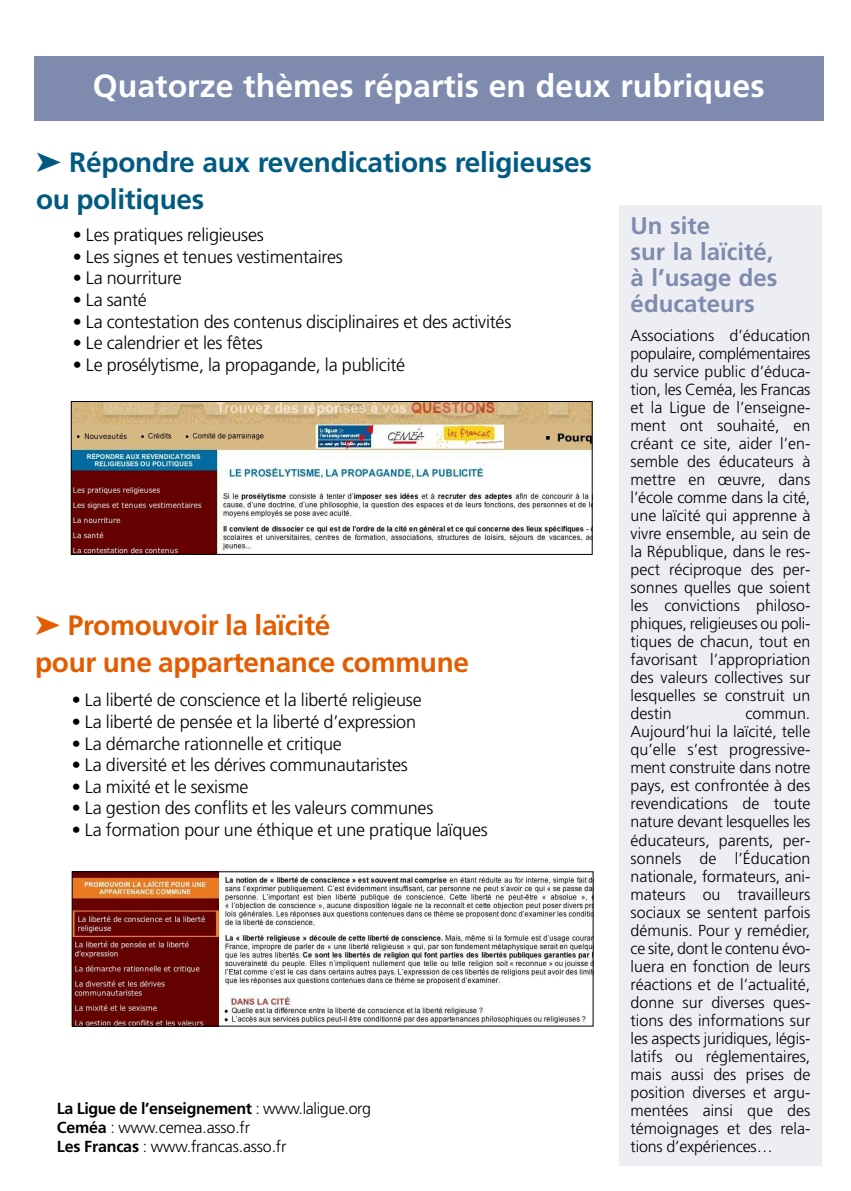
<style>
.page{position:relative;width:851px;height:1191px;background:#fff}
.page>*{position:absolute;margin:0;border:0;box-sizing:border-box;transform-origin:0 0}
.t1{font:700 32px "Frutiger";color:#fff}
.t2{font:700 28px/36.6px "Frutiger";letter-spacing:-.01em;color:#005a81}
.t3{font:700 28px/36.6px "Frutiger";letter-spacing:-.01em;color:#e35c00}
.t4{font:700 24px/26px "Frutiger";color:#7f8bae}
.t5{font:300 18px "Frutiger";letter-spacing:-.01em;color:#000}
.t6{font:300 16px/18px "Frutiger";color:#000;text-align:justify}
.s1{font-weight:700}
</style>
<div class="page">
<div style="left:619px;top:206px;width:202px;height:959px;background:#eceef3"></div>
<div style="left:34px;top:57px;width:789px;height:64px;background:#7f8bae"></div>
<img style="left:73px;top:403px;width:517px;height:150px">
<div style="left:71px;top:401px;width:521px;height:154px;border:1px solid #000"></div>
<img style="left:74px;top:873px;width:517px;height:151px">
<h1 class="t1" style="left:93px;top:73px;width:673px">Quatorze thèmes répartis en deux rubriques</h1>
<h2 class="t2" style="left:36px;top:147px;width:557px">➤ Répondre aux revendications religieuses ou politiques</h2>
<p class="t5" style="left:73px;top:228px;width:192px">• Les pratiques religieuses</p>
<p class="t5" style="left:73px;top:249px;width:271px">• Les signes et tenues vestimentaires</p>
<p class="t5" style="left:73px;top:271px;width:110px">• La nourriture</p>
<p class="t5" style="left:73px;top:292px;width:76px">• La santé</p>
<p class="t5" style="left:73px;top:314px;width:440px">• La contestation des contenus disciplinaires et des activités</p>
<p class="t5" style="left:73px;top:336px;width:192px">• Le calendrier et les fêtes</p>
<p class="t5" style="left:73px;top:357px;width:334px">• Le prosélytisme, la propagande, la publicité</p>
<h2 class="t3" style="left:35px;top:609px;width:435px">➤ Promouvoir la laïcité<br>pour une appartenance commune</h2>
<p class="t5" style="left:72px;top:693px;width:351px">• La liberté de conscience et la liberté religieuse</p>
<p class="t5" style="left:72px;top:714px;width:346px">• La liberté de pensée et la liberté d’expression</p>
<p class="t5" style="left:72px;top:736px;width:271px">• La démarche rationnelle et critique</p>
<p class="t5" style="left:72px;top:757px;width:337px">• La diversité et les dérives communautaristes</p>
<p class="t5" style="left:72px;top:779px;width:178px">• La mixité et le sexisme</p>
<p class="t5" style="left:72px;top:801px;width:363px">• La gestion des conflits et les valeurs communes</p>
<p class="t5" style="left:72px;top:822px;width:417px">• La formation pour une éthique et une pratique laïques</p>
<p class="t6" style="left:57px;top:1099px;width:316px;line-height:19.2px;text-align:left"><span class="s1">La Ligue de l’enseignement</span> : www.laligue.org<br><span class="s1">Ceméa</span> : www.cemea.asso.fr<br><span class="s1">Les Francas</span> : www.francas.asso.fr</p>
<h3 class="t4" style="left:630px;top:214px;width:148px">Un site<br>sur la laïcité, à l’usage des éducateurs</h3>
<p class="t6" style="left:630px;top:328px;width:181px">Associations d’éducation populaire, complémentaires du service public d’éduca&shy;tion, les Ceméa, les Francas et la Ligue de l’enseigne&shy;ment ont souhaité, en créant ce site, aider l’en&shy;semble des éducateurs à mettre en œuvre, dans l’école comme dans la cité, une laïcité qui apprenne à vivre ensemble, au sein de la République, dans le res&shy;pect réciproque des per&shy;sonnes quelles que soient les convictions philoso&shy;phiques, religieuses ou poli&shy;tiques de chacun, tout en favorisant l’appropriation des valeurs collectives sur lesquelles se construit un destin</p>
<p class="t6" style="left:630px;top:706px;width:181px;text-indent:115px">commun.<br>Aujourd’hui la laïcité, telle qu’elle s’est progressive&shy;ment construite dans notre pays, est confrontée à des revendications de toute nature devant lesquelles les éducateurs, parents, per&shy;sonnels de l’Éducation nationale, formateurs, ani&shy;mateurs ou travailleurs sociaux se sentent parfois démunis. Pour y remédier, ce site, dont le contenu évo&shy;luera en fonction de leurs réactions et de l’actualité, donne sur diverses ques&shy;tions des informations sur les aspects juridiques, légis&shy;latifs ou réglementaires, mais aussi des prises de position diverses et argu&shy;mentées ainsi que des témoignages et des rela&shy;tions d’expériences…</p>
</div>
